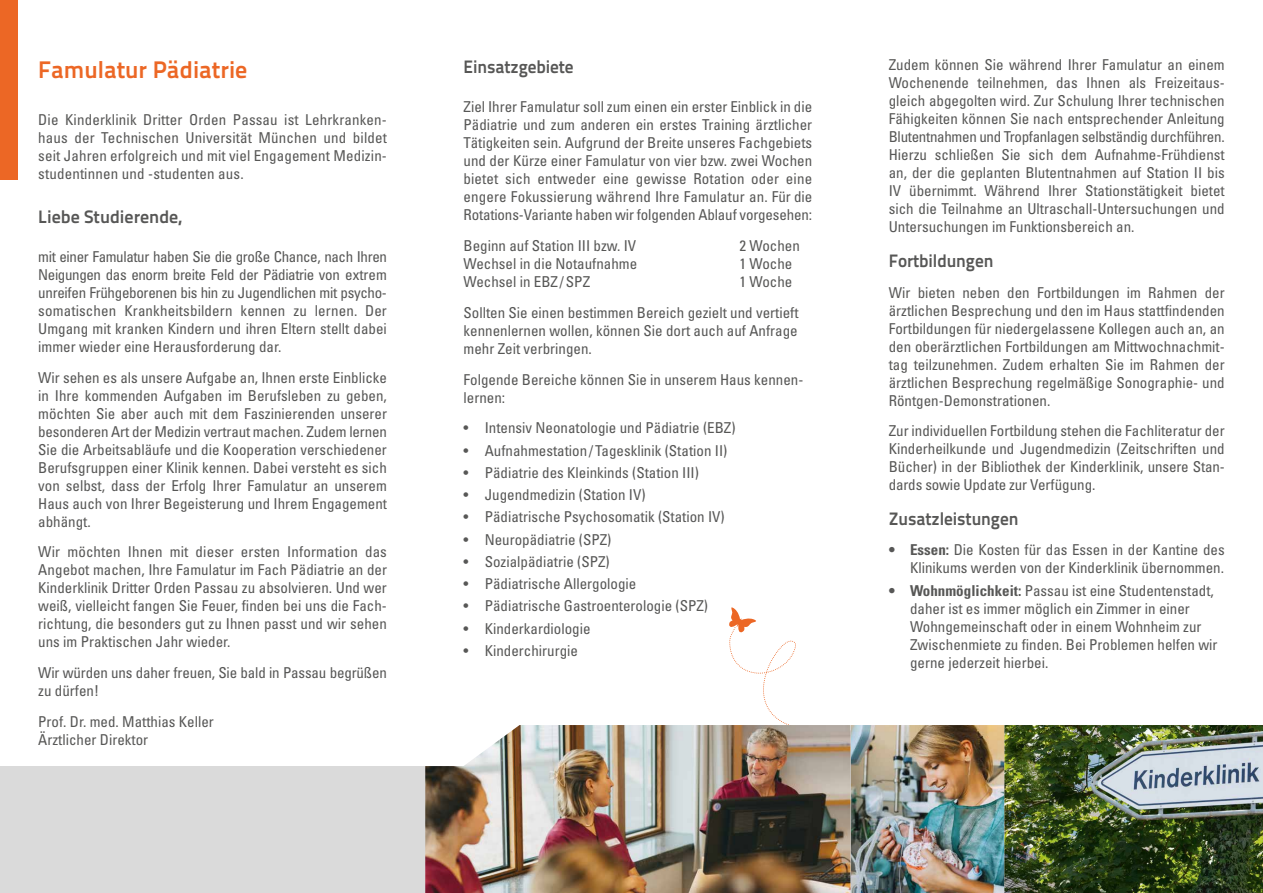
<style>
.page{position:relative;width:1263px;height:893px;background:#fff}
.page>*{position:absolute;margin:0;border:0;box-sizing:border-box;transform-origin:0 0}
.t1{font:700 24px "Titillium Text 22 L";color:#ec6725}
.t2{font:700 18px "Titillium Text 22 L";letter-spacing:-.005em;color:#575756;scale:.96 1}
.t3{font:700 18px "Titillium Text 22 L";letter-spacing:-.005em;color:#575756}
.t4{font:condensed 15px/18px "Univers LT Std";color:#575756;text-align:justify}
.s1{font-weight:700}
</style>
<div class="page">
<svg style="left:729px;top:607px;width:67px;height:118px"></svg>
<div style="left:0;top:0;width:17px;height:179px;background:#ec6725"></div>
<div style="left:0;top:766px;width:1263px;height:127px;background:#dadada"></div>
<img style="left:425px;top:725px;width:838px;height:168px">
<h1 class="t1" style="left:38px;top:51px;width:211px">Famulatur Pädiatrie</h1>
<p class="t4" style="left:38px;top:111px;width:350px">Die Kinderklinik Dritter Orden Passau ist Lehrkranken&shy;haus der Technischen Universität München und bildet seit Jahren erfolgreich und mit viel Engagement Medizin&shy;studentinnen und -studenten aus.</p>
<p class="t3" style="left:38px;top:202px;width:145px">Liebe Studierende,</p>
<p class="t4" style="left:38px;top:247px;width:350px">mit einer Famulatur haben Sie die große Chance, nach Ihren Neigungen das enorm breite Feld der Pädiatrie von extrem unreifen Frühgeborenen bis hin zu Jugendlichen mit psycho&shy;somatischen Krankheitsbildern kennen zu lernen. Der Umgang mit kranken Kindern und ihren Eltern stellt dabei immer wieder eine Herausforderung dar.</p>
<p class="t4" style="left:38px;top:368px;width:350px">Wir sehen es als unsere Aufgabe an, Ihnen erste Einblicke in Ihre kommenden Aufgaben im Berufsleben zu geben, möchten Sie aber auch mit dem Faszinierenden unserer besonderen Art der Medizin vertraut machen. Zudem lernen Sie die Arbeitsabläufe und die Kooperation verschiedener Berufsgruppen einer Klinik kennen. Dabei versteht es sich von selbst, dass der Erfolg Ihrer Famulatur an unserem Haus auch von Ihrer Begeisterung und Ihrem Engagement abhängt.</p>
<p class="t4" style="left:38px;top:543px;width:350px">Wir möchten Ihnen mit dieser ersten Information das Angebot machen, Ihre Famulatur im Fach Pädiatrie an der Kinderklinik Dritter Orden Passau zu absolvieren. Und wer weiß, vielleicht fangen Sie Feuer, finden bei uns die Fach&shy;richtung, die besonders gut zu Ihnen passt und wir sehen uns im Praktischen Jahr wieder.</p>
<p class="t4" style="left:38px;top:664px;width:350px">Wir würden uns daher freuen, Sie bald in Passau begrüßen zu dürfen!</p>
<p class="t4" style="left:38px;top:712px;width:177px">Prof. Dr. med. Matthias Keller<br>Ärztlicher Direktor</p>
<p class="t2" style="left:463px;top:53px;width:116px">Einsatzgebiete</p>
<p class="t4" style="left:463px;top:98px;width:350px">Ziel Ihrer Famulatur soll zum einen ein erster Einblick in die Pädiatrie und zum anderen ein erstes Training ärztlicher Tätigkeiten sein. Aufgrund der Breite unseres Fachgebiets und der Kürze einer Famulatur von vier bzw. zwei Wochen bietet sich entweder eine gewisse Rotation oder eine engere Fokussierung während Ihre Famulatur an. Für die Rotations-Variante haben wir folgenden Ablauf vorgesehen:</p>
<p class="t4" style="left:463px;top:236px;width:174px">Beginn auf Station III bzw. IV</p>
<p class="t4" style="left:739px;top:236px;width:62px">2 Wochen</p>
<p class="t4" style="left:463px;top:254px;width:175px">Wechsel in die Notaufnahme</p>
<p class="t4" style="left:739px;top:254px;width:54px">1 Woche</p>
<p class="t4" style="left:463px;top:272px;width:128px">Wechsel in EBZ/SPZ</p>
<p class="t4" style="left:463px;top:266px;width:336px;line-height:30.8px;text-indent:276px">1 Woche<br>Sollten Sie einen bestimmen Bereich gezielt und vertieft</p>
<p class="t4" style="left:463px;top:321px;width:336px">kennenlernen wollen, können Sie dort auch auf Anfrage mehr Zeit verbringen.</p>
<p class="t4" style="left:463px;top:370px;width:341px">Folgende Bereiche können Sie in unserem Haus kennen&shy;lernen:</p>
<p class="t4" style="left:463px;top:419px;width:274px">• Intensiv Neonatologie und Pädiatrie (EBZ)</p>
<p class="t4" style="left:463px;top:441px;width:265px">• Aufnahmestation/Tagesklinik (Station II)</p>
<p class="t4" style="left:463px;top:463px;width:237px">• Pädiatrie des Kleinkinds (Station III)</p>
<p class="t4" style="left:463px;top:485px;width:184px">• Jugendmedizin (Station IV)</p>
<p class="t4" style="left:463px;top:508px;width:263px">• Pädiatrische Psychosomatik (Station IV)</p>
<p class="t4" style="left:463px;top:530px;width:149px">• Neuropädiatrie (SPZ)</p>
<p class="t4" style="left:463px;top:552px;width:148px">• Sozialpädiatrie (SPZ)</p>
<p class="t4" style="left:463px;top:574px;width:174px">• Pädiatrische Allergologie</p>
<p class="t4" style="left:463px;top:597px;width:246px">• Pädiatrische Gastroenterologie (SPZ)</p>
<p class="t4" style="left:463px;top:619px;width:129px">• Kinderkardiologie</p>
<p class="t4" style="left:463px;top:641px;width:116px">• Kinderchirurgie</p>
<p class="t4" style="left:889px;top:56px;width:337px">Zudem können Sie während Ihrer Famulatur an einem Wochenende teilnehmen, das Ihnen als Freizeitaus&shy;gleich abgegolten wird. Zur Schulung Ihrer technischen Fähigkeiten können Sie nach entsprechender Anleitung Blutentnahmen und Tropfanlagen selbständig durchführen.<br>Hierzu schließen Sie sich dem Aufnahme-Frühdienst an, der die geplanten Blutentnahmen auf Station II bis IV übernimmt. Während Ihrer Stationstätigkeit bietet sich die Teilnahme an Ultraschall-Untersuchungen und Untersuchungen im Funktionsbereich an.</p>
<p class="t2" style="left:889px;top:247px;width:111px">Fortbildungen</p>
<p class="t4" style="left:889px;top:283px;width:337px">Wir bieten neben den Fortbildungen im Rahmen der ärztlichen Besprechung und den im Haus stattfindenden Fortbildungen für niedergelassene Kollegen auch an, an den oberärztlichen Fortbildungen am Mittwochnachmit&shy;tag teilzunehmen. Zudem erhalten Sie im Rahmen der ärztlichen Besprechung regelmäßige Sonographie- und Röntgen-Demonstrationen.</p>
<p class="t4" style="left:889px;top:422px;width:337px">Zur individuellen Fortbildung stehen die Fachliteratur der Kinderheilkunde und Jugendmedizin (Zeitschriften und Bücher) in der Bibliothek der Kinderklinik, unsere Stan&shy;dards sowie Update zur Verfügung.</p>
<p class="t2" style="left:889px;top:504px;width:137px">Zusatzleistungen</p>
<p class="t4" style="left:889px;top:541px;width:337px;text-align:right"><span class="s1">• Essen:</span> Die Kosten für das Essen in der Kantine des<br>Klinikums werden von der Kinderklinik übernommen.</p>
<p class="t4" style="left:910px;top:581px;width:309px;text-align:left;text-indent:-21px"><span class="s1">• Wohnmöglichkeit:</span> Passau ist eine Studentenstadt, daher ist es immer möglich ein Zimmer in einer Wohngemeinschaft oder in einem Wohnheim zur Zwischenmiete zu finden. Bei Problemen helfen wir gerne jederzeit hierbei.</p>
</div>
